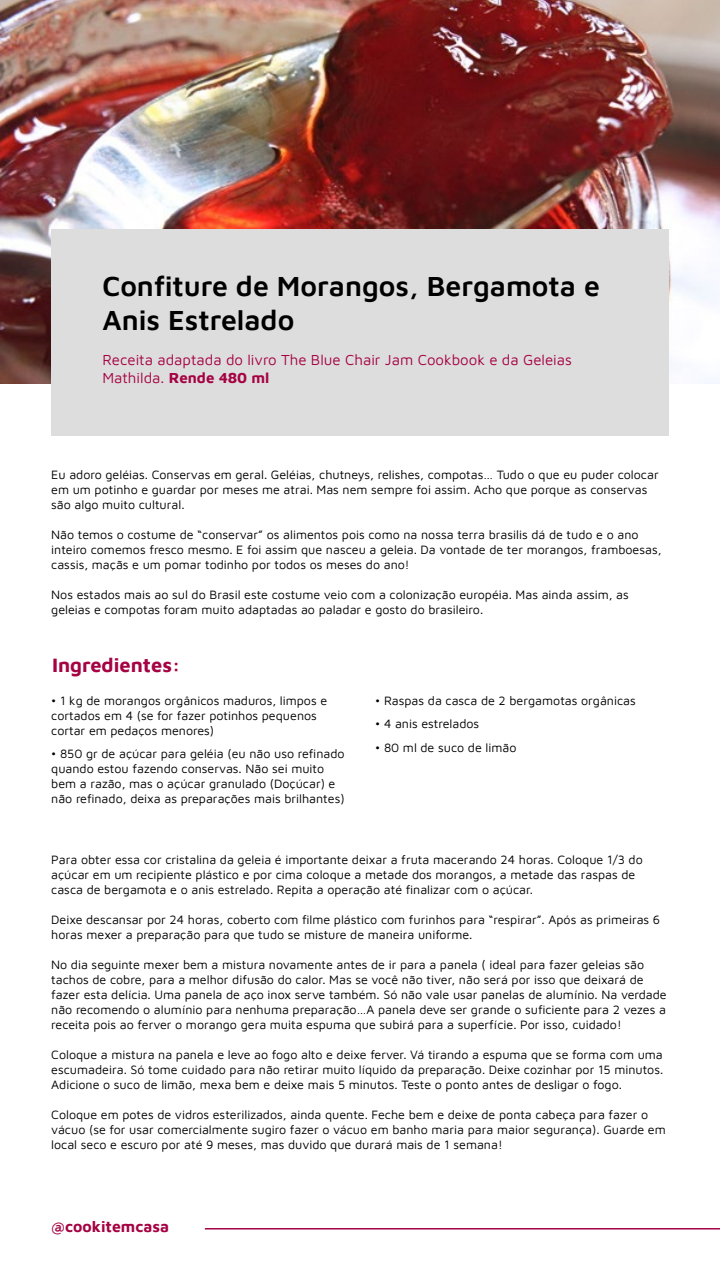
<style>
.page{position:relative;width:720px;height:1280px;background:#fff}
.page>*{position:absolute;margin:0;border:0;box-sizing:border-box;transform-origin:0 0}
.t1{font:600 28.5px/34.2px "Maven Pro";color:#000}
.t2{font:700 20px "Maven Pro";color:#a50343}
.t3{font:700 15.8px "Maven Pro";color:#a50343}
.t4{font:15px/18px "Maven Pro";color:#a50343}
.t5{font:12.5px/15px "Maven Pro";color:#000}
.s1{font-weight:700}
</style>
<div class="page">
<img style="left:0;top:0;width:720px;height:384px">
<hr style="left:205px;top:1228px;width:515px;height:2px;background:#a50343">
<div style="left:51px;top:229px;width:618px;height:206px;background:#ddd"></div>
<h1 class="t1" style="left:102px;top:267px;width:499px">Confiture de Morangos, Bergamota e<br>Anis Estrelado</h1>
<p class="t4" style="left:102px;top:349px;width:471px">Receita adaptada do livro The Blue Chair Jam Cookbook e da Geleias<br>Mathilda. <span class="s1">Rende 480 ml</span></p>
<p class="t5" style="left:51px;top:467px;width:609px">Eu adoro geléias. Conservas em geral. Geléias, chutneys, relishes, compotas… Tudo o que eu puder colocar em um potinho e guardar por meses me atrai. Mas nem sempre foi assim. Acho que porque as conservas são algo muito cultural.</p>
<p class="t5" style="left:51px;top:527px;width:612px">Não temos o costume de “conservar” os alimentos pois como na nossa terra brasilis dá de tudo e o ano inteiro comemos fresco mesmo. E foi assim que nasceu a geleia. Da vontade de ter morangos, framboesas, cassis, maçãs e um pomar todinho por todos os meses do ano!</p>
<p class="t5" style="left:51px;top:587px;width:579px">Nos estados mais ao sul do Brasil este costume veio com a colonização européia. Mas ainda assim, as geleias e compotas foram muito adaptadas ao paladar e gosto do brasileiro.</p>
<h2 class="t2" style="left:52px;top:651px;width:130px">Ingredientes:</h2>
<p class="t5" style="left:51px;top:692px;width:278px">• 1 kg de morangos orgânicos maduros, limpos e cortados em 4 (se for fazer potinhos pequenos cortar em pedaços menores)</p>
<p class="t5" style="left:51px;top:746px;width:295px">• 850 gr de açúcar para geléia (eu não uso refinado quando estou fazendo conservas. Não sei muito bem a razão, mas o açúcar granulado (Doçúcar) e não refinado, deixa as preparações mais brilhantes)</p>
<p class="t5" style="left:375px;top:692px;width:262px">• Raspas da casca de 2 bergamotas orgânicas</p>
<p class="t5" style="left:375px;top:716px;width:106px">• 4 anis estrelados</p>
<p class="t5" style="left:375px;top:739px;width:143px">• 80 ml de suco de limão</p>
<p class="t5" style="left:51px;top:851px;width:593px">Para obter essa cor cristalina da geleia é importante deixar a fruta macerando 24 horas. Coloque 1/3 do açúcar em um recipiente plástico e por cima coloque a metade dos morangos, a metade das raspas de casca de bergamota e o anis estrelado. Repita a operação até finalizar com o açúcar.</p>
<p class="t5" style="left:51px;top:911px;width:611px">Deixe descansar por 24 horas, coberto com filme plástico com furinhos para “respirar”. Após as primeiras 6 horas mexer a preparação para que tudo se misture de maneira uniforme.</p>
<p class="t5" style="left:51px;top:956px;width:617px">No dia seguinte mexer bem a mistura novamente antes de ir para a panela ( ideal para fazer geleias são tachos de cobre, para a melhor difusão do calor. Mas se você não tiver, não será por isso que deixará de fazer esta delícia. Uma panela de aço inox serve também. Só não vale usar panelas de alumínio. Na verdade não recomendo o alumínio para nenhuma preparação…A panela deve ser grande o suficiente para 2 vezes a receita pois ao ferver o morango gera muita espuma que subirá para a superfície. Por isso, cuidado!</p>
<p class="t5" style="left:51px;top:1046px;width:614px;text-align:justify">Coloque a mistura na panela e leve ao fogo alto e deixe ferver. Vá tirando a espuma que se forma com uma escumadeira. Só tome cuidado para não retirar muito líquido da preparação. Deixe cozinhar por 15 minutos.<br>Adicione o suco de limão, mexa bem e deixe mais 5 minutos. Teste o ponto antes de desligar o fogo.</p>
<p class="t5" style="left:51px;top:1106px;width:616px">Coloque em potes de vidros esterilizados, ainda quente. Feche bem e deixe de ponta cabeça para fazer o vácuo (se for usar comercialmente sugiro fazer o vácuo em banho maria para maior segurança). Guarde em local seco e escuro por até 9 meses, mas duvido que durará mais de 1 semana!</p>
<p class="t3" style="left:51px;top:1216px;width:120px">@cookitemcasa</p>
</div>
